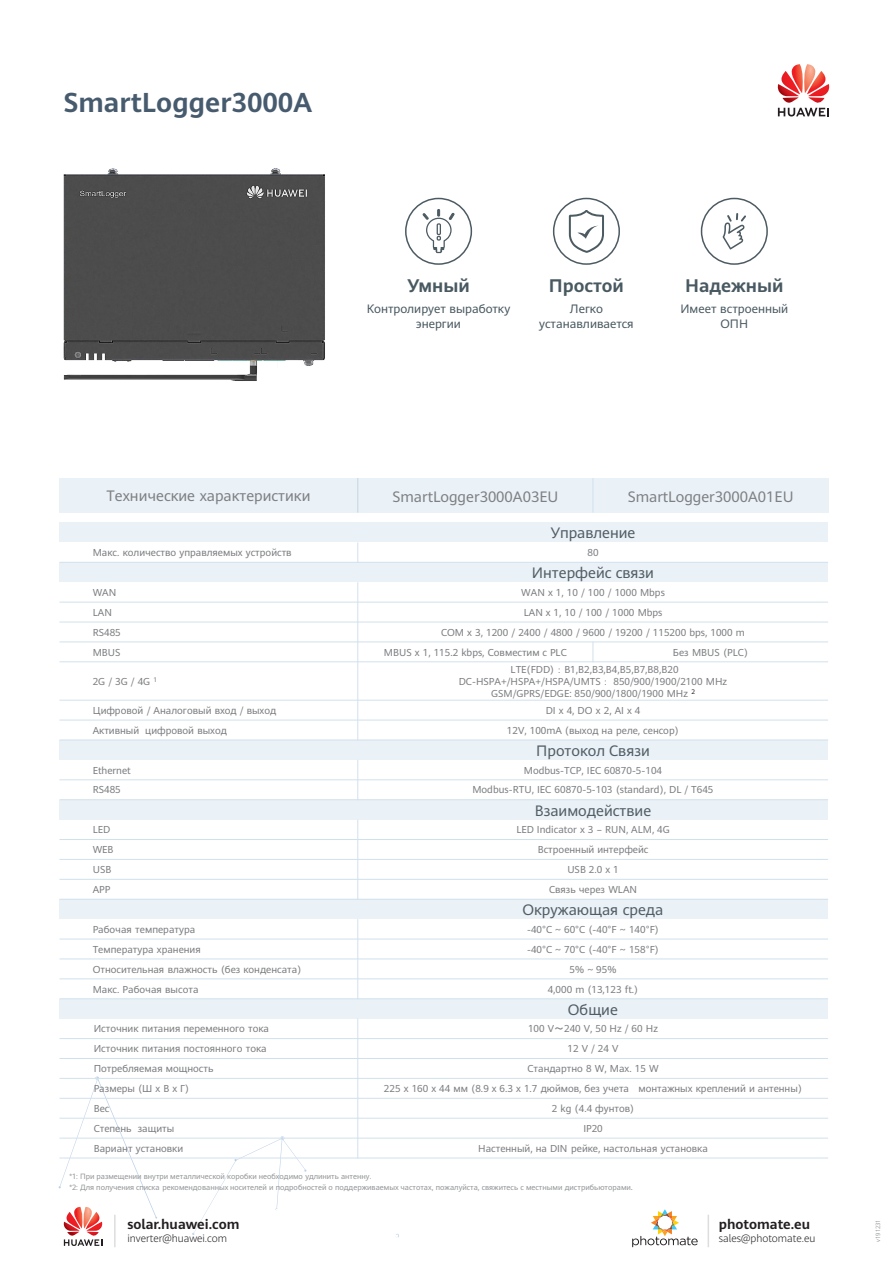
<style>
.page{position:relative;width:893px;height:1263px;background:#fff}
.page>*{position:absolute;margin:0;border:0;box-sizing:border-box;transform-origin:0 0}
.t1{font:700 27px "Huawei Sans";color:#475b6e}
.t2{font:700 18px "Huawei Sans";color:#495961}
.t3{font:14.85px "Huawei Sans";color:#515d65}
.t4{font:14.85px "Huawei Sans";color:#7e8083}
.t5{font:700 13.5px "Huawei Sans";color:#231f20}
.t6{font:12px/14.4px "Huawei Sans";color:#495961;text-align:center}
.t7{font:300 10.5px "Huawei Sans";color:#231f20}
.t8{font:9.9px/11.9px "Huawei Sans";color:#7b7d80;text-align:center}
.t9{font:7.5px/10.5px "Huawei Sans";color:#939598}
.t10{font:300 6px "Huawei Sans";color:#76787b}
.s1{font-family:"MS Gothic"}
.s2{font-family:"Arial"}
.s3{font-size:9px}
</style>
<div class="page">
<svg style="left:777px;top:64px;width:53px;height:53px"></svg>
<svg style="left:59px;top:1076px;width:341px;height:170px"></svg>
<svg style="left:632px;top:1209px;width:66px;height:38px"></svg>
<hr style="left:114px;top:1215px;width:2px;height:32px;background:#dcdddf">
<hr style="left:708px;top:1215px;width:1px;height:32px;background:#dcdddf">
<div style="left:59px;top:478px;width:299px;height:35px;background:#eaf1f7"></div>
<div style="left:358px;top:478px;width:235px;height:35px;background:#eaf1f7"></div>
<div style="left:593px;top:478px;width:235px;height:35px;background:#eaf1f7"></div>
<div style="left:59px;top:522px;width:299px;height:20px;background:#eaf1f7"></div>
<div style="left:358px;top:522px;width:470px;height:20px;background:#eaf1f7"></div>
<div style="left:59px;top:562px;width:299px;height:20px;background:#eaf1f7"></div>
<div style="left:358px;top:562px;width:470px;height:20px;background:#eaf1f7"></div>
<div style="left:59px;top:740px;width:299px;height:20px;background:#eaf1f7"></div>
<div style="left:358px;top:740px;width:470px;height:20px;background:#eaf1f7"></div>
<div style="left:59px;top:800px;width:299px;height:20px;background:#eaf1f7"></div>
<div style="left:358px;top:800px;width:470px;height:20px;background:#eaf1f7"></div>
<div style="left:59px;top:899px;width:299px;height:20px;background:#eaf1f7"></div>
<div style="left:358px;top:899px;width:470px;height:20px;background:#eaf1f7"></div>
<div style="left:59px;top:999px;width:299px;height:20px;background:#eaf1f7"></div>
<div style="left:358px;top:999px;width:470px;height:20px;background:#eaf1f7"></div>
<hr style="left:357px;top:478px;width:1px;height:35px;background:#c6d5df">
<svg style="left:357px;top:542px;width:1px;height:20px"></svg>
<hr style="left:357px;top:582px;width:1px;height:158px;background:#d1e1ec">
<hr style="left:357px;top:760px;width:1px;height:40px;background:#d1e1ec">
<hr style="left:357px;top:820px;width:1px;height:80px;background:#d1e1ec">
<hr style="left:357px;top:919px;width:1px;height:80px;background:#d1e1ec">
<hr style="left:357px;top:1019px;width:1px;height:139px;background:#d1e1ec">
<hr style="left:592px;top:478px;width:1px;height:35px;background:#d1e1ec">
<svg style="left:592px;top:642px;width:1px;height:19px"></svg>
<hr style="left:59px;top:562px;width:769px;height:1px;background:#d1e1ec">
<hr style="left:59px;top:602px;width:769px;height:1px;background:#d1e1ec">
<hr style="left:59px;top:622px;width:769px;height:1px;background:#d1e1ec">
<hr style="left:59px;top:641px;width:769px;height:1px;background:#d1e1ec">
<hr style="left:59px;top:661px;width:769px;height:1px;background:#d1e1ec">
<hr style="left:59px;top:700px;width:769px;height:1px;background:#d1e1ec">
<hr style="left:59px;top:720px;width:769px;height:1px;background:#d1e1ec">
<hr style="left:59px;top:739px;width:769px;height:1px;background:#d1e1ec">
<hr style="left:59px;top:779px;width:769px;height:1px;background:#d1e1ec">
<hr style="left:59px;top:799px;width:769px;height:1px;background:#d1e1ec">
<hr style="left:59px;top:839px;width:769px;height:1px;background:#d1e1ec">
<hr style="left:59px;top:859px;width:769px;height:1px;background:#d1e1ec">
<hr style="left:59px;top:879px;width:769px;height:1px;background:#d1e1ec">
<hr style="left:59px;top:899px;width:769px;height:1px;background:#d1e1ec">
<hr style="left:59px;top:939px;width:769px;height:1px;background:#d1e1ec">
<hr style="left:59px;top:958px;width:769px;height:1px;background:#d1e1ec">
<hr style="left:59px;top:978px;width:769px;height:1px;background:#d1e1ec">
<hr style="left:59px;top:998px;width:769px;height:1px;background:#d1e1ec">
<hr style="left:59px;top:1038px;width:769px;height:1px;background:#d1e1ec">
<hr style="left:59px;top:1058px;width:769px;height:1px;background:#d1e1ec">
<hr style="left:59px;top:1078px;width:769px;height:1px;background:#d1e1ec">
<hr style="left:59px;top:1098px;width:769px;height:1px;background:#d1e1ec">
<hr style="left:59px;top:1118px;width:769px;height:1px;background:#d1e1ec">
<hr style="left:59px;top:1138px;width:769px;height:1px;background:#d1e1ec">
<hr style="left:59px;top:1157px;width:769px;height:1px;background:#d1e1ec">
<img style="left:63px;top:168px;width:348px;height:213px">
<svg style="left:423px;top:209px;width:31px;height:45px"></svg>
<div style="left:405px;top:198px;width:67px;height:67px;border:2px solid #4c5a62;border-radius:50%"></div>
<svg style="left:568px;top:210px;width:36px;height:43px"></svg>
<div style="left:553px;top:198px;width:67px;height:67px;border:2px solid #4c5a62;border-radius:50%"></div>
<svg style="left:723px;top:213px;width:23px;height:36px"></svg>
<div style="left:701px;top:198px;width:67px;height:67px;border:2px solid #4c5a62;border-radius:50%"></div>
<p class="t1" style="left:64px;top:83px;width:250px">SmartLogger3000A</p>
<p class="t2" style="left:407px;top:273px;width:64px">Умный</p>
<p class="t6" style="left:367px;top:301px;width:145px">Контролирует выработку энергии</p>
<p class="t2" style="left:549px;top:273px;width:76px">Простой</p>
<p class="t6" style="left:539px;top:301px;width:96px">Легко устанавливается</p>
<p class="t2" style="left:685px;top:273px;width:100px">Надежный</p>
<p class="t6" style="left:680px;top:301px;width:109px">Имеет встроенный<br>ОПН</p>
<p class="t4" style="left:107px;top:485px;width:205px">Технические характеристики</p>
<p class="t4" style="left:393px;top:486px;width:167px">SmartLogger3000A03EU</p>
<p class="t4" style="left:628px;top:486px;width:167px">SmartLogger3000A01EU</p>
<p class="t3" style="left:551px;top:522px;width:86px">Управление</p>
<p class="t8" style="left:93px;top:546px;width:200px">Макс. количество управляемых устройств</p>
<p class="t8" style="left:588px;top:546px;width:13px">80</p>
<p class="t3" style="left:532px;top:563px;width:124px">Интерфейс связи</p>
<p class="t8" style="left:93px;top:586px;width:25px">WAN</p>
<p class="t8" style="left:521px;top:586px;width:145px">WAN x 1, 10 / 100 / 1000 Mbps</p>
<p class="t8" style="left:93px;top:606px;width:21px">LAN</p>
<p class="t8" style="left:524px;top:606px;width:140px">LAN x 1, 10 / 100 / 1000 Mbps</p>
<p class="t8" style="left:93px;top:626px;width:30px">RS485</p>
<p class="t8" style="left:441px;top:626px;width:305px">COM x 3, 1200 / 2400 / 4800 / 9600 / 19200 / 115200 bps, 1000 m</p>
<p class="t8" style="left:93px;top:646px;width:29px">MBUS</p>
<p class="t8" style="left:384px;top:646px;width:184px">MBUS x 1, 115.2 kbps, Совместим с PLC</p>
<p class="t8" style="left:673px;top:646px;width:77px">Без MBUS (PLC)</p>
<p class="t8" style="left:93px;top:675px;width:66px">2G / 3G / 4G <sup>1</sup></p>
<p class="t8" style="left:459px;top:663px;width:270px">LTE(FDD)<span class="s1">：</span>B1,B2,B3,B4,B5,B7,B8,B20<br>DC-HSPA+/HSPA+/HSPA/UMTS<span class="s1">：</span> 850/900/1900/2100 MHz<br>GSM/GPRS/EDGE: 850/900/1800/1900 MHz <sup>2</sup></p>
<p class="t8" style="left:93px;top:704px;width:185px">Цифровой / Аналоговый вход / выход</p>
<p class="t8" style="left:546px;top:704px;width:96px">DI x 4, DO x 2, AI x 4</p>
<p class="t8" style="left:93px;top:724px;width:136px">Активный цифровой выход</p>
<p class="t8" style="left:507px;top:724px;width:174px">12V, 100mA (выход на реле, сенсор)</p>
<p class="t3" style="left:536px;top:740px;width:115px">Протокол Связи</p>
<p class="t8" style="left:93px;top:764px;width:40px">Ethernet</p>
<p class="t8" style="left:524px;top:764px;width:140px">Modbus-TCP, IEC 60870-5-104</p>
<p class="t8" style="left:93px;top:784px;width:30px">RS485</p>
<p class="t8" style="left:472px;top:784px;width:242px">Modbus-RTU, IEC 60870-5-103 (standard), DL / T645</p>
<p class="t3" style="left:535px;top:800px;width:118px">Взаимодействие</p>
<p class="t8" style="left:93px;top:823px;width:19px">LED</p>
<p class="t8" style="left:516px;top:823px;width:155px">LED Indicator x 3 – RUN, ALM, 4G</p>
<p class="t8" style="left:93px;top:843px;width:22px">WEB</p>
<p class="t8" style="left:538px;top:843px;width:112px">Встроенный интерфейс</p>
<p class="t8" style="left:93px;top:863px;width:20px">USB</p>
<p class="t8" style="left:567px;top:863px;width:53px">USB 2.0 x 1</p>
<p class="t8" style="left:93px;top:883px;width:19px">APP</p>
<p class="t8" style="left:549px;top:883px;width:90px">Связь через WLAN</p>
<p class="t3" style="left:522px;top:900px;width:142px">Окружающая среда</p>
<p class="t8" style="left:93px;top:923px;width:104px">Рабочая температура</p>
<p class="t8" style="left:527px;top:923px;width:133px">-40<span class="s2">°</span>C ~ 60<span class="s2">°</span>C (-40<span class="s2">°</span>F ~ 140<span class="s2">°</span>F)</p>
<p class="t8" style="left:93px;top:943px;width:109px">Температура хранения</p>
<p class="t8" style="left:527px;top:943px;width:133px">-40<span class="s2">°</span>C ~ 70<span class="s2">°</span>C (-40<span class="s2">°</span>F ~ 158<span class="s2">°</span>F)</p>
<p class="t8" style="left:93px;top:963px;width:210px">Относительная влажность (без конденсата)</p>
<p class="t8" style="left:569px;top:963px;width:48px">5% ~ 95%</p>
<p class="t8" style="left:93px;top:983px;width:107px">Макс. Рабочая высота</p>
<p class="t8" style="left:548px;top:983px;width:92px">4,000 m (13,123 ft.)</p>
<p class="t3" style="left:568px;top:999px;width:51px">Общие</p>
<p class="t8" style="left:94px;top:1022px;width:177px">Источник питания переменного тока</p>
<p class="t8" style="left:528px;top:1022px;width:131px">100 V<span class="s1">～</span>240 V, 50 Hz / 60 Hz</p>
<p class="t8" style="left:94px;top:1042px;width:175px">Источник питания постоянного тока</p>
<p class="t8" style="left:567px;top:1042px;width:52px">12 V / 24 V</p>
<p class="t8" style="left:94px;top:1062px;width:121px">Потребляемая мощность</p>
<p class="t8" style="left:527px;top:1062px;width:133px">Стандартно 8 W, Max. 15 W</p>
<p class="t8" style="left:94px;top:1082px;width:97px">Размеры (Ш x В x Г)</p>
<p class="t8" style="left:384px;top:1082px;width:420px">225 x 160 x 44 мм (8.9 x 6.3 x 1.7 дюймов, без учета монтажных креплений и антенны)</p>
<p class="t8" style="left:94px;top:1102px;width:17px">Вес</p>
<p class="t8" style="left:552px;top:1102px;width:84px">2 kg (4.4 фунтов)</p>
<p class="t8" style="left:94px;top:1122px;width:82px">Степень защиты</p>
<p class="t8" style="left:583px;top:1122px;width:21px">IP20</p>
<p class="t8" style="left:94px;top:1142px;width:91px">Вариант установки</p>
<p class="t8" style="left:478px;top:1142px;width:231px">Настенный, на DIN рейке, настольная установка</p>
<p class="t9" style="left:69px;top:1171px;width:565px">*1: При размещении внутри металлической коробки необходимо удлинить антенну.<br>*2: Для получения списка рекомендованных носителей и подробностей о поддерживаемых частотах, пожалуйста, свяжитесь с местными дистрибьюторами<span class="s3">.</span></p>
<h3 class="t5" style="left:127px;top:1215px;width:113px">solar.huawei.com</h3>
<p class="t7" style="left:127px;top:1230px;width:101px">inverter@huawei.com</p>
<h3 class="t5" style="left:719px;top:1215px;width:93px">photomate.eu</h3>
<p class="t7" style="left:719px;top:1230px;width:98px">sales@photomate.eu</p>
<p class="t10" style="left:874px;top:1242px;width:24px;rotate:-90deg">v191231</p>
</div>
